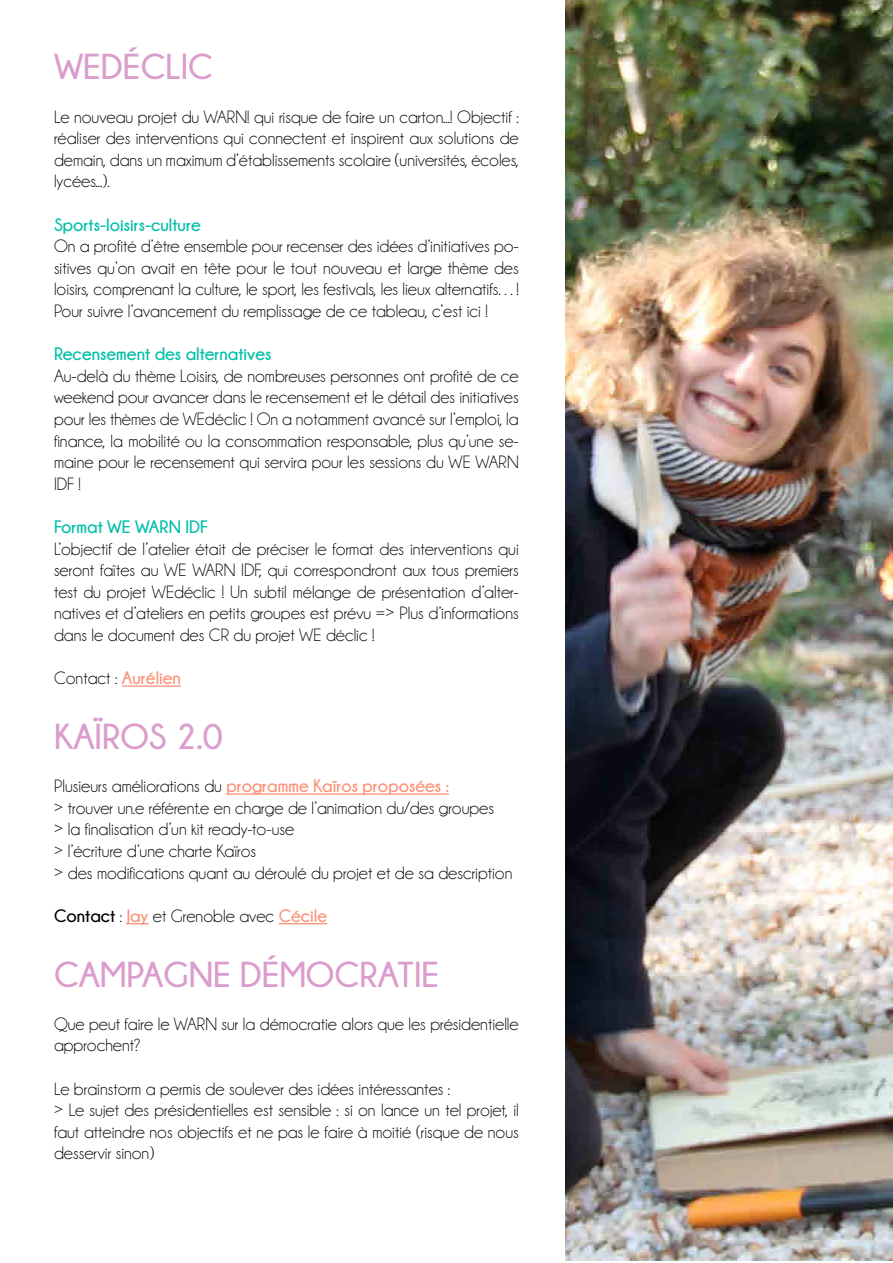
<style>
.page{position:relative;width:893px;height:1263px;background:#fff}
.page>*{position:absolute;margin:0;border:0;box-sizing:border-box;transform-origin:0 0}
.t1{font:700 36px "Champagne&Limousines";color:#da9dcd}
.t2{font:18px/21.6px "Champagne&Limousines";color:#000101;text-align:justify}
.t3{font:700 18px "Champagne&Limousines";color:#00bfa8}
.s1{font-weight:700;color:#fc9378}
.s2{font-weight:700}
</style>
<div class="page">
<img style="left:566px;top:0;width:327px;height:1261px">
<hr style="left:122px;top:685px;width:59px;height:2px;background:#fc9378">
<hr style="left:226px;top:793px;width:223px;height:2px;background:#fc9378">
<svg style="left:127px;top:923px;width:22px;height:1px"></svg>
<hr style="left:279px;top:923px;width:48px;height:1px;background:#fc9378">
<h1 class="t1" style="left:54px;top:47px;width:161px">WEdéclic</h1>
<p class="t2" style="left:54px;top:106px;width:466px">Le nouveau projet du WARN! qui risque de faire un carton...! Objectif : réaliser des interventions qui connectent et inspirent aux solutions de demain, dans un maximum d’établissements scolaire (universités, écoles, lycées...).</p>
<p class="t3" style="left:54px;top:214px;width:148px">Sports-loisirs-culture</p>
<p class="t2" style="left:54px;top:235px;width:466px">On a profité d’être ensemble pour recenser des idées d’initiatives po&shy;sitives qu’on avait en tête pour le tout nouveau et large thème des loisirs, comprenant la culture, le sport, les festivals, les lieux alternatifs…!<br>Pour suivre l’avancement du remplissage de ce tableau, c’est ici !</p>
<p class="t3" style="left:54px;top:344px;width:219px">Recensement des alternatives</p>
<p class="t2" style="left:54px;top:365px;width:466px">Au-delà du thème Loisirs, de nombreuses personnes ont profité de ce weekend pour avancer dans le recensement et le détail des initiatives pour les thèmes de WEdéclic ! On a notamment avancé sur l’emploi, la finance, la mobilité ou la consommation responsable, plus qu’une se&shy;maine pour le recensement qui servira pour les sessions du WE WARN IDF !</p>
<p class="t3" style="left:54px;top:517px;width:155px">Format WE WARN IDF</p>
<p class="t2" style="left:54px;top:538px;width:466px">L’objectif de l’atelier était de préciser le format des interventions qui seront faîtes au WE WARN IDF, qui correspondront aux tous premiers test du projet WEdéclic ! Un subtil mélange de présentation d’alter&shy;natives et d’ateliers en petits groupes est prévu =&gt; Plus d’informations dans le document des CR du projet WE déclic !</p>
<p class="t2" style="left:54px;top:667px;width:128px">Contact : <span class="s1">Aurélien</span></p>
<h1 class="t1" style="left:54px;top:717px;width:170px">Kaïros 2.0</h1>
<p class="t2" style="left:54px;top:775px;width:460px;text-align:left">Plusieurs améliorations du <span class="s1">programme Kaïros proposées :<br></span>&gt; trouver un.e référent.e en charge de l’animation du/des groupes<br>&gt; la finalisation d’un kit ready-to-use<br>&gt; l’écriture d’une charte Kaïros<br>&gt; des modifications quant au déroulé du projet et de sa description</p>
<p class="t2" style="left:54px;top:905px;width:275px"><span class="s2">Contact</span> : <span class="s1">Jay</span> et Grenoble avec <span class="s1">Cécile</span></p>
<h1 class="t1" style="left:54px;top:954px;width:387px">Campagne démocratie</h1>
<p class="t2" style="left:54px;top:1013px;width:466px">Que peut faire le WARN sur la démocratie alors que les présidentielle approchent?</p>
<p class="t2" style="left:54px;top:1078px;width:466px;text-align:left">Le brainstorm a permis de soulever des idées intéressantes :<br>&gt; Le sujet des présidentielles est sensible : si on lance un tel projet, il faut atteindre nos objectifs et ne pas le faire à moitié (risque de nous desservir sinon)</p>
</div>
